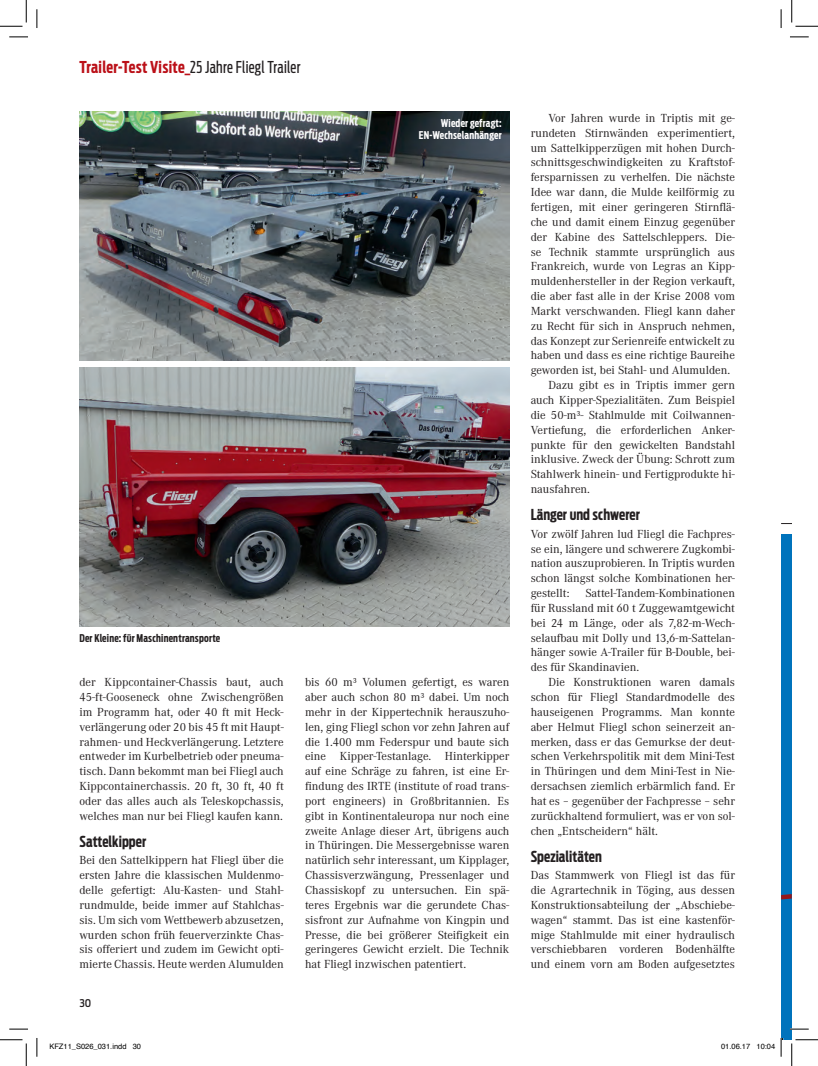
<style>
.page{position:relative;width:818px;height:1066px;background:#fff}
.page>*{position:absolute;margin:0;border:0;box-sizing:border-box;transform-origin:0 0}
.t1{font:16.25px "Antenna Extra Cond";letter-spacing:.02em;color:#231f20}
.t2{font:700 15px "Antenna Extra Cond";letter-spacing:.005em;color:#231f20}
.t3{font:12.12px/14.9px "Corporate A";color:#231f20;text-align:justify}
.t4{font:700 10.62px/12.5px "Antenna Extra Cond";letter-spacing:.02em;color:#fff;text-align:right}
.t5{font:700 10.62px "Antenna Extra Cond";letter-spacing:.02em;color:#231f20}
.t6{font:500 10.62px "Antenna Condensed";color:#231f20}
.t7{font:7.5px "Helvetica";color:#000}
.s1{font-weight:700;color:#bb1018}
</style>
<div class="page">
<img style="left:79px;top:111px;width:430px;height:250px">
<img style="left:79px;top:368px;width:430px;height:258px">
<svg style="left:9px;top:36px;width:19px;height:2px"></svg>
<svg style="left:790px;top:36px;width:19px;height:2px"></svg>
<svg style="left:9px;top:1028px;width:19px;height:2px"></svg>
<svg style="left:36px;top:9px;width:2px;height:19px"></svg>
<svg style="left:36px;top:1038px;width:2px;height:19px"></svg>
<svg style="left:780px;top:9px;width:2px;height:19px"></svg>
<svg style="left:0;top:0;width:27px;height:27px"></svg>
<svg style="left:0;top:1039px;width:27px;height:27px"></svg>
<svg style="left:791px;top:0;width:27px;height:27px"></svg>
<svg style="left:780px;top:534px;width:38px;height:532px"></svg>
<h1 class="t1" style="left:79px;top:57px;width:223px"><span class="s1">Trailer-Test Visite_</span>25 Jahre Fliegl Trailer</h1>
<p class="t4" style="left:419px;top:117px;width:84px">Wieder gefragt:<br>EN-Wechselanhänger</p>
<p class="t5" style="left:79px;top:631px;width:142px">Der Kleine: für Maschinentransporte</p>
<p class="t3" style="left:79px;top:675px;width:206px">der Kippcontainer-Chassis baut, auch 45-ft-Gooseneck ohne Zwischengrößen im Programm hat, oder 40 ft mit Heck&shy;verlängerung oder 20 bis 45 ft mit Haupt&shy;rahmen- und Heckverlängerung. Letztere entweder im Kurbelbetrieb oder pneuma&shy;tisch. Dann bekommt man bei Fliegl auch Kippcontainerchassis. 20 ft, 30 ft, 40 ft oder das alles auch als Teleskopchassis, welches man nur bei Fliegl kaufen kann.</p>
<p class="t2" style="left:79px;top:832px;width:68px">Sattelkipper</p>
<p class="t3" style="left:79px;top:853px;width:206px">Bei den Sattelkippern hat Fliegl über die ersten Jahre die klassischen Muldenmo&shy;delle gefertigt: Alu-Kasten- und Stahl&shy;rundmulde, beide immer auf Stahlchas&shy;sis. Um sich vom Wettbewerb abzusetzen, wurden schon früh feuerverzinkte Chas&shy;sis offeriert und zudem im Gewicht opti&shy;mierte Chassis. Heute werden Alumulden</p>
<p class="t6" style="left:79px;top:996px;width:13px">30</p>
<p class="t3" style="left:305px;top:675px;width:206px">bis 60 m³ Volumen gefertigt, es waren aber auch schon 80 m³ dabei. Um noch mehr in der Kippertechnik herauszuho&shy;len, ging Fliegl schon vor zehn Jahren auf die 1.400 mm Federspur und baute sich eine Kipper-Testanlage. Hinterkipper auf eine Schräge zu fahren, ist eine Er&shy;findung des IRTE (institute of road trans&shy;port engineers) in Großbritannien. Es gibt in Kontinentaleuropa nur noch eine zweite Anlage dieser Art, übrigens auch in Thüringen. Die Messergebnisse waren natürlich sehr interessant, um Kipplager, Chassisverzwängung, Pressenlager und Chassiskopf zu untersuchen. Ein spä&shy;teres Ergebnis war die gerundete Chas&shy;sisfront zur Aufnahme von Kingpin und Presse, die bei größerer Steifigkeit ein geringeres Gewicht erzielt. Die Technik hat Fliegl inzwischen patentiert.</p>
<p class="t3" style="left:548px;top:111px;width:188px">Vor Jahren wurde in Triptis mit ge-</p>
<p class="t3" style="left:531px;top:126px;width:206px">rundeten Stirnwänden experimentiert,</p>
<p class="t3" style="left:531px;top:140px;width:206px">um Sattelkipperzügen mit hohen Durch-</p>
<p class="t3" style="left:531px;top:155px;width:206px">schnittsgeschwindigkeiten zu Kraftstof-</p>
<p class="t3" style="left:531px;top:170px;width:206px">fersparnissen zu verhelfen. Die nächste</p>
<p class="t3" style="left:531px;top:185px;width:206px">Idee war dann, die Mulde keilförmig zu</p>
<p class="t3" style="left:531px;top:200px;width:206px">fertigen, mit einer geringeren Stirnflä-</p>
<p class="t3" style="left:531px;top:215px;width:206px">che und damit einem Einzug gegenüber</p>
<p class="t3" style="left:531px;top:230px;width:206px">der Kabine des Sattelschleppers. Die-</p>
<p class="t3" style="left:531px;top:244px;width:206px">se Technik stammte ursprünglich aus</p>
<p class="t3" style="left:531px;top:259px;width:206px">Frankreich, wurde von Legras an Kipp-</p>
<p class="t3" style="left:531px;top:274px;width:206px">muldenhersteller in der Region verkauft,</p>
<p class="t3" style="left:531px;top:289px;width:206px">die aber fast alle in der Krise 2008 vom</p>
<p class="t3" style="left:531px;top:304px;width:206px">Markt verschwanden. Fliegl kann daher</p>
<p class="t3" style="left:531px;top:319px;width:206px">zu Recht für sich in Anspruch nehmen,</p>
<p class="t3" style="left:531px;top:333px;width:206px">das Konzept zur Serienreife entwickelt zu</p>
<p class="t3" style="left:531px;top:348px;width:206px">haben und dass es eine richtige Baureihe</p>
<p class="t3" style="left:531px;top:363px;width:201px">geworden ist, bei Stahl- und Alumulden.</p>
<p class="t3" style="left:548px;top:378px;width:188px">Dazu gibt es in Triptis immer gern</p>
<p class="t3" style="left:531px;top:393px;width:206px">auch Kipper-Spezialitäten. Zum Beispiel</p>
<p class="t3" style="left:531px;top:408px;width:206px">die 50-m³- Stahlmulde mit Coilwannen-</p>
<p class="t3" style="left:531px;top:422px;width:206px">Vertiefung, die erforderlichen Anker-</p>
<p class="t3" style="left:531px;top:437px;width:206px">punkte für den gewickelten Bandstahl</p>
<p class="t3" style="left:531px;top:452px;width:206px">inklusive. Zweck der Übung: Schrott zum</p>
<p class="t3" style="left:531px;top:467px;width:206px">Stahlwerk hinein- und Fertigprodukte hi-</p>
<p class="t3" style="left:531px;top:482px;width:61px">nausfahren.</p>
<p class="t2" style="left:531px;top:506px;width:111px">Länger und schwerer</p>
<p class="t3" style="left:531px;top:526px;width:206px">Vor zwölf Jahren lud Fliegl die Fachpres&shy;se ein, längere und schwerere Zugkombi&shy;nation auszuprobieren. In Triptis wurden schon längst solche Kombinationen her&shy;gestellt:</p>
<p class="t3" style="left:531px;top:586px;width:206px;text-indent:55px">Sattel-Tandem-Kombinationen für Russland mit 60 t Zuggewamtgewicht bei 24 m Länge, oder als 7,82-m-Wech&shy;selaufbau mit Dolly und 13,6-m-Sattelan&shy;hänger sowie A-Trailer für B-Double, bei&shy;des für Skandinavien.</p>
<p class="t3" style="left:531px;top:675px;width:206px;text-indent:18px">Die Konstruktionen waren damals schon für Fliegl Standardmodelle des hauseigenen Programms. Man konnte aber Helmut Fliegl schon seinerzeit an&shy;merken, dass er das Gemurkse der deut&shy;schen Verkehrspolitik mit dem Mini-Test in Thüringen und dem Mini-Test in Nie&shy;dersachsen ziemlich erbärmlich fand. Er hat es – gegenüber der Fachpresse – sehr zurückhaltend formuliert, was er von sol&shy;chen „Entscheidern“ hält.</p>
<p class="t2" style="left:531px;top:847px;width:73px">Spezialitäten</p>
<p class="t3" style="left:531px;top:868px;width:206px">Das Stammwerk von Fliegl ist das für die Agrartechnik in Töging, aus dessen Konstruktionsabteilung der „Abschiebe&shy;wagen“ stammt. Das ist eine kastenför&shy;mige Stahlmulde mit einer hydraulisch verschiebbaren vorderen Bodenhälfte und einem vorn am Boden aufgesetztes</p>
<p class="t7" style="left:49px;top:1041px;width:93px">KFZ11_S026_031.indd 30</p>
<p class="t7" style="left:721px;top:1041px;width:56px">01.06.17 10:04</p>
</div>
